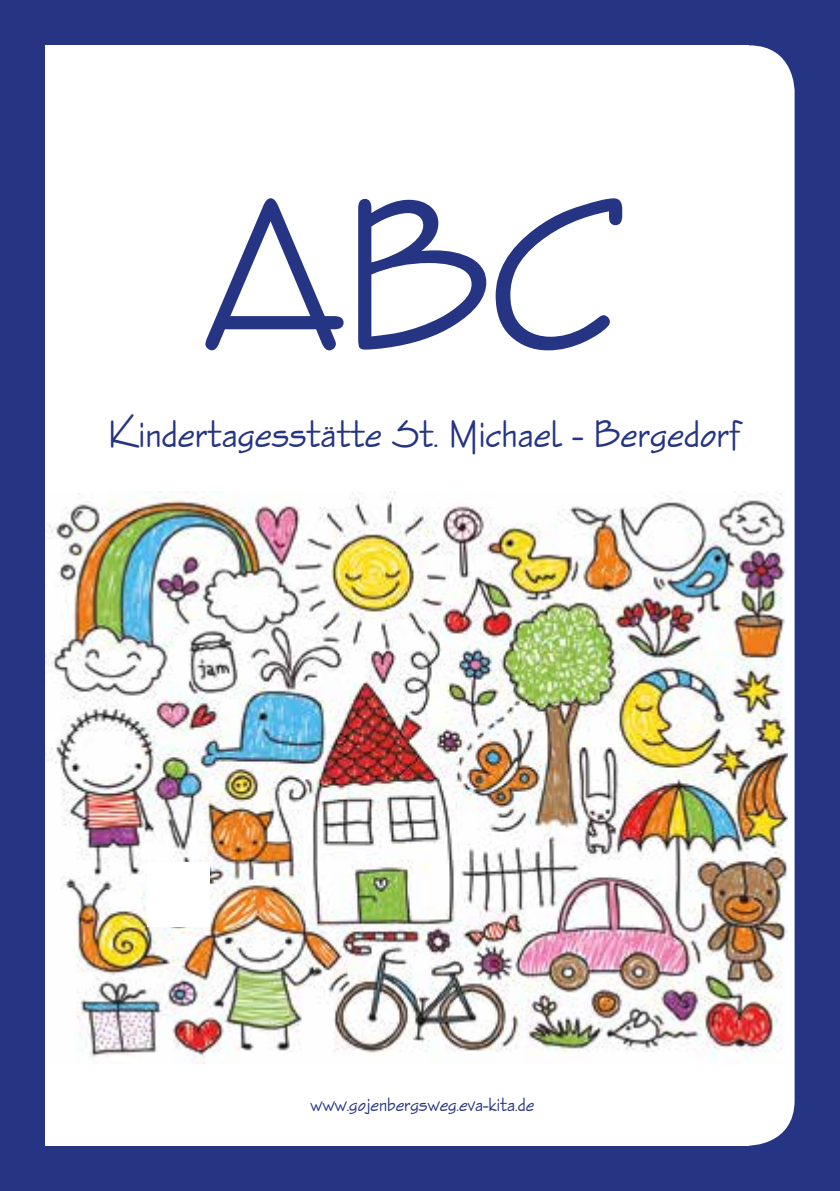
<style>
.page{position:relative;width:840px;height:1191px;background:#fff}
.page>*{position:absolute;margin:0;border:0;box-sizing:border-box;transform-origin:0 0}
.t1{font:221.4px "Enviro";color:#253483}
.t2{font:40px "Enviro";color:#253483}
.t3{font:20px "Enviro";color:#253483}
</style>
<div class="page">
<div style="left:0;top:0;width:839px;height:1191px;background:#253483"></div>
<div style="left:45px;top:45px;width:749px;height:1100px;background:#fff;border-radius:45px"></div>
<img style="left:45px;top:491px;width:741px;height:572px">
<div style="left:147px;top:861px;width:63px;height:65px;background:#fff"></div>
<h1 class="t1" style="left:205px;top:155px;width:418px">ABC</h1>
<p class="t2" style="left:108px;top:412px;width:633px">Kindertagesstätte St. Michael - Bergedorf</p>
<p class="t3" style="left:310px;top:1093px;width:225px">www.gojenbergsweg.eva-kita.de</p>
</div>
